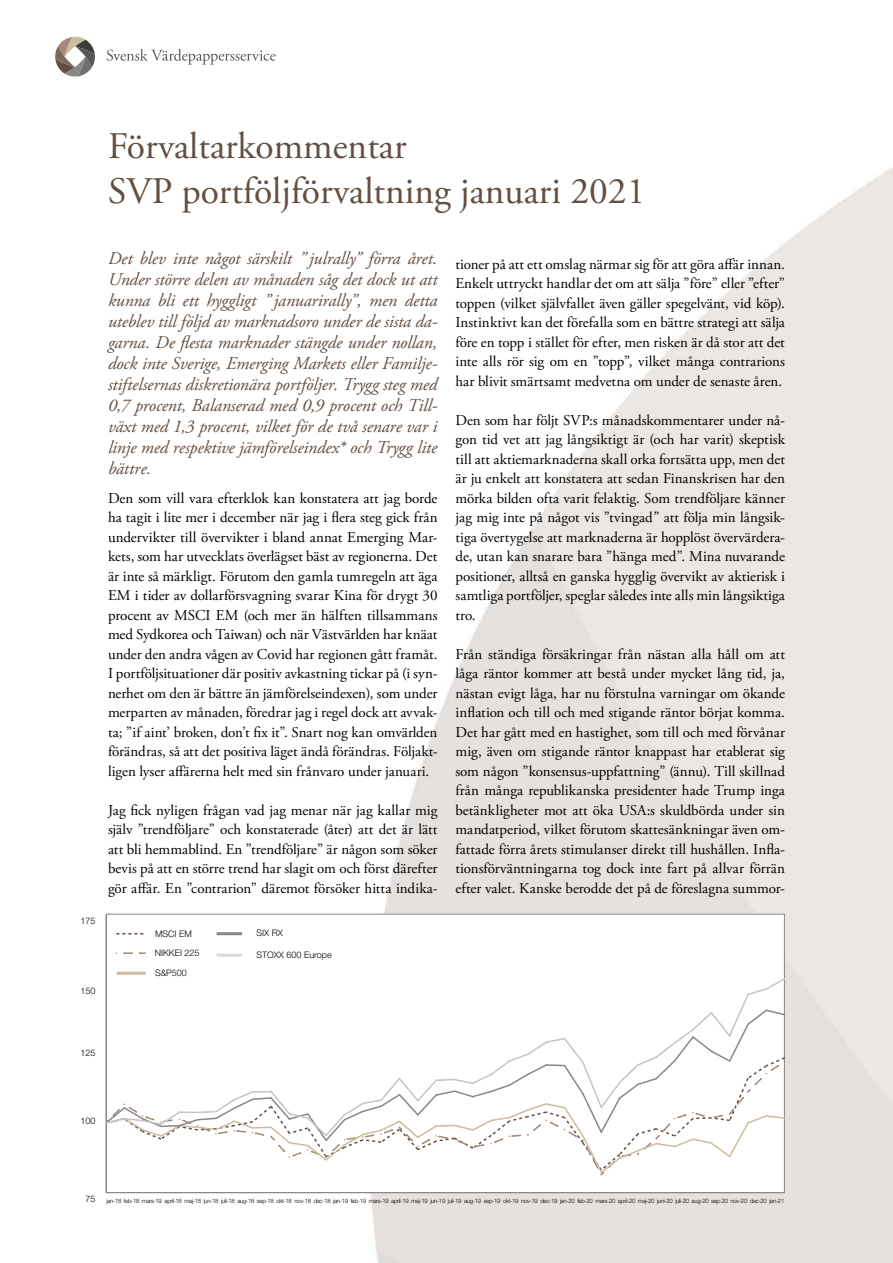
<style>
.page{position:relative;width:893px;height:1263px;background:#fff}
.page>*{position:absolute;margin:0;border:0;box-sizing:border-box;transform-origin:0 0}
.t1{font:37.5px/45px "Adobe Garamond Pro";color:#634e42}
.t2{font:italic 18px/21px "Adobe Garamond Pro";letter-spacing:-.01em;color:#634e42;text-align:justify}
.t3{font:15px/19.5px "Adobe Garamond Pro";color:#000;text-align:justify}
.t4{font:300 9px/19.4px "Helvetica Neue LT Std";color:#000}
.t5{font:300 6px "Helvetica Neue LT Std";letter-spacing:-.05em;color:#000}
</style>
<div class="page">
<svg style="left:55px;top:37px;width:40px;height:40px"></svg>
<svg style="left:107px;top:49px;width:169px;height:16px"></svg>
<hr style="left:106px;top:1192px;width:679px;height:1px;background:#878787">
<hr style="left:106px;top:914px;width:1px;height:278px;background:#878787">
<svg style="left:105px;top:977px;width:682px;height:200px"></svg>
<svg style="left:116px;top:933px;width:28px;height:1px"></svg>
<svg style="left:116px;top:952px;width:29px;height:2px"></svg>
<hr style="left:117px;top:972px;width:29px;height:3px;background:#cbbba0">
<hr style="left:217px;top:932px;width:25px;height:3px;background:#878787">
<hr style="left:217px;top:954px;width:25px;height:3px;background:#dadada">
<p class="t4" style="left:80px;top:911px;width:17px">175</p>
<p class="t4" style="left:80px;top:980px;width:17px">150</p>
<h1 class="t1" style="left:108px;top:125px;width:539px">Förvaltarkommentar<br>SVP portföljförvaltning januari 2021</h1>
<p class="t2" style="left:108px;top:248px;width:331px">Det blev inte något särskilt ” julrally” förra året.<br>Under större delen av månaden såg det dock ut att kunna bli ett hyggligt ” januarirally”, men detta uteblev till följd av marknadsoro under de sista da&shy;garna. De flesta marknader stängde under nollan, dock inte Sverige, Emerging Markets eller Familje&shy;stiftelsernas diskretionära portföljer. Trygg steg med 0,7 procent, Balanserad med 0,9 procent och Till&shy;växt med 1,3 procent, vilket för de två senare var i linje med respektive jämförelseindex* och Trygg lite bättre.</p>
<p class="t3" style="left:108px;top:489px;width:331px">Den som vill vara efterklok kan konstatera att jag borde ha tagit i lite mer i december när jag i flera steg gick från undervikter till övervikter i bland annat Emerging Mar&shy;kets, som har utvecklats överlägset bäst av regionerna. Det är inte så märkligt. Förutom den gamla tumregeln att äga EM i tider av dollarförsvagning svarar Kina för drygt 30 procent av MSCI EM (och mer än hälften tillsammans med Sydkorea och Taiwan) och när Västvärlden har knäat under den andra vågen av Covid har regionen gått framåt.<br>I portföljsituationer där positiv avkastning tickar på (i syn&shy;nerhet om den är bättre än jämförelseindexen), som under merparten av månaden, föredrar jag i regel dock att avvak&shy;ta; ”if aint’ broken, don’t fix it”. Snart nog kan omvärlden förändras, så att det positiva läget ändå förändras. Följakt&shy;ligen lyser affärerna helt med sin frånvaro under januari.</p>
<p class="t3" style="left:108px;top:801px;width:331px">Jag fick nyligen frågan vad jag menar när jag kallar mig själv ”trendföljare” och konstaterade (åter) att det är lätt att bli hemmablind. En ”trendföljare” är någon som söker bevis på att en större trend har slagit om och först därefter gör affär. En ”contrarion” däremot försöker hitta indika-</p>
<p class="t3" style="left:455px;top:255px;width:331px">tioner på att ett omslag närmar sig för att göra affär innan.<br>Enkelt uttryckt handlar det om att sälja ”före” eller ”efter” toppen (vilket självfallet även gäller spegelvänt, vid köp).<br>Instinktivt kan det förefalla som en bättre strategi att sälja före en topp i stället för efter, men risken är då stor att det inte alls rör sig om en ”topp”, vilket många contrarions har blivit smärtsamt medvetna om under de senaste åren.</p>
<p class="t3" style="left:455px;top:411px;width:331px">Den som har följt SVP:s månadskommentarer under nå&shy;gon tid vet att jag långsiktigt är (och har varit) skeptisk till att aktiemarknaderna skall orka fortsätta upp, men det är ju enkelt att konstatera att sedan Finanskrisen har den mörka bilden ofta varit felaktig. Som trendföljare känner jag mig inte på något vis ”tvingad” att följa min långsik&shy;tiga övertygelse att marknaderna är hopplöst övervärdera&shy;de, utan kan snarare bara ”hänga med”. Mina nuvarande positioner, alltså en ganska hygglig övervikt av aktierisk i samtliga portföljer, speglar således inte alls min långsiktiga tro.</p>
<p class="t3" style="left:455px;top:645px;width:331px">Från ständiga försäkringar från nästan alla håll om att låga räntor kommer att bestå under mycket lång tid, ja, nästan evigt låga, har nu förstulna varningar om ökande inflation och till och med stigande räntor börjat komma.<br>Det har gått med en hastighet, som till och med förvånar mig, även om stigande räntor knappast har etablerat sig som någon ”konsensus-uppfattning” (ännu). Till skillnad från många republikanska presidenter hade Trump inga betänkligheter mot att öka USA:s skuldbörda under sin mandatperiod, vilket förutom skattesänkningar även om&shy;fattade förra årets stimulanser direkt till hushållen. Infla&shy;tionsförväntningarna tog dock inte fart på allvar förrän efter valet. Kanske berodde det på de föreslagna summor-</p>
<p class="t4" style="left:155px;top:923px;width:46px">MSCI EM<br>NIKKEI 225</p>
<p class="t4" style="left:155px;top:963px;width:33px">S&amp;P500</p>
<p class="t4" style="left:256px;top:923px;width:28px">SIX RX</p>
<p class="t4" style="left:256px;top:945px;width:77px">STOXX 600 Europe</p>
<p class="t4" style="left:80px;top:1043px;width:17px">125</p>
<p class="t4" style="left:80px;top:1111px;width:17px">100</p>
<p class="t4" style="left:85px;top:1189px;width:12px">75</p>
<p class="t5" style="left:107px;top:1197px;width:679px">jan-18 feb-18 mars-19 april-18 maj-18 jun-18 juli-18 aug-18 sep-18 okt-18 nov-18 dec-18 jan-19 feb-19 mars-19 april-19 maj-19 jun-19 juli-19 aug-19 sep-19 okt-19 nov-19 dec-19 jan-20 feb-20 mars-20 april-20 maj-20 juni-20 juli-20 aug-20 sep-20 nov-20 dec-20 jan-21</p>
</div>
